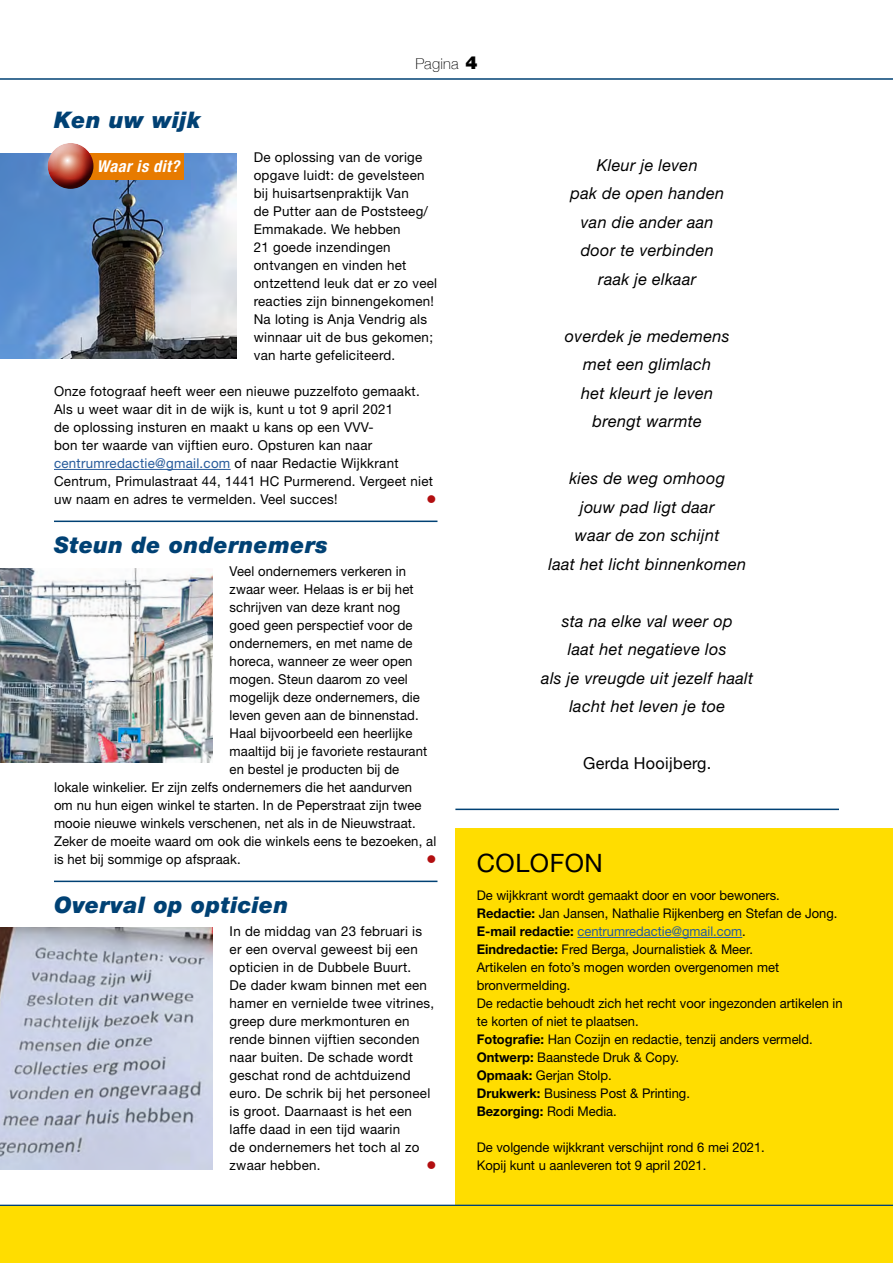
<style>
.page{position:relative;width:893px;height:1263px;background:#fff}
.page>*{position:absolute;margin:0;border:0;box-sizing:border-box;transform-origin:0 0}
.t1{font:25.35px "Helvetica Neue";letter-spacing:.02em;color:#000}
.H1__Kop{font:italic 900 22.8px "Helvetica Neue";letter-spacing:.02em;color:#004174}
.P__Tekst_plat{font:italic 16.5px "Helvetica Neue";letter-spacing:.02em;color:#000}
.P__Tekst_plat-2{font:16.5px "Helvetica Neue";letter-spacing:.02em;color:#000}
.H2__Subkop{font:italic 700 condensed 16.35px "Helvetica Neue";letter-spacing:.03em;color:#fff}
.t2{font:100 15px "Helvetica Neue";letter-spacing:.02em;color:#000}
.P__Tekst_plat-3{font:13.65px/18px "Helvetica Neue";letter-spacing:.02em;color:#000}
.P__Tekst_plat-4{font:13.65px "Helvetica Neue";letter-spacing:.02em;color:#000;scale:.96 1}
.t3{font:13.35px/18px "Helvetica Neue";color:#000}
.t4{font:13.35px "Helvetica Neue";color:#275b9b}
.t5{font:700 13.35px "Helvetica Neue";color:#000}
.P__Tekst_plat-5{font:13.35px "Wingdings";color:#b20e10}
.s1{font-weight:900;font-size:18px}
.s2{color:#275b9b}
.s3{font-weight:700}
.s4{font-weight:700;color:#000}
.s5{color:#000}
.s6{font-weight:400}
</style>
<div class="page">
<hr style="left:0;top:78px;width:893px;height:2px;background:#004174">
<div style="left:455px;top:828px;width:438px;height:388px;background:#fd0"></div>
<hr style="left:577px;top:937px;width:165px;height:1px;background:#275b9b">
<hr style="left:0;top:1205px;width:893px;height:1px;background:#004174">
<div style="left:0;top:1206px;width:893px;height:57px;background:#fd0"></div>
<hr style="left:455px;top:809px;width:384px;height:1px;background:#004174">
<img style="left:0;top:154px;width:237px;height:205px">
<img style="left:0;top:569px;width:213px;height:193px">
<img style="left:0;top:927px;width:213px;height:242px">
<div style="left:65px;top:153px;width:119px;height:27px;background:#e77b00"></div>
<div style="left:36px;top:132px;width:63px;height:52px;background:#fff;opacity:.75"></div>
<div style="left:42px;top:148px;width:62px;height:42px;background:#000;opacity:.75"></div>
<hr style="left:54px;top:469px;width:177px;height:1px;background:#275b9b">
<hr style="left:54px;top:521px;width:383px;height:1px;background:#004174">
<hr style="left:54px;top:881px;width:383px;height:1px;background:#004174">
<h1 class="H1__Kop" style="left:54px;top:106px;width:148px">Ken uw wijk</h1>
<p class="t2" style="left:415px;top:52px;width:63px">Pagina <span class="s1">4</span></p>
<p class="P__Tekst_plat-3" style="left:254px;top:148px;width:185px">De oplossing van de vorige opgave luidt: de gevelsteen bij huisartsenpraktijk Van<br>de Putter aan de Poststeeg/<br>Emmakade. We hebben<br>21 goede inzendingen ontvangen en vinden het ontzettend leuk dat er zo veel reacties zijn binnengekomen!<br>Na loting is Anja Vendrig als winnaar uit de bus gekomen; van harte gefeliciteerd.</p>
<p class="P__Tekst_plat-3" style="left:54px;top:382px;width:381px">Onze fotograaf heeft weer een nieuwe puzzelfoto gemaakt.<br>Als u weet waar dit in de wijk is, kunt u tot 9 april 2021<br>de oplossing insturen en maakt u kans op een VVV-<br>bon ter waarde van vijftien euro. Opsturen kan naar <span class="s2">centrumredactie@gmail.com</span> of naar Redactie Wijkkrant Centrum, Primulastraat 44, 1441 HC Purmerend. Vergeet niet uw naam en adres te vermelden. Veel succes!</p>
<h2 class="H2__Subkop" style="left:97px;top:156px;width:84px">Waar is dit?</h2>
<p class="P__Tekst_plat-5" style="left:427px;top:492px;width:11px">●</p>
<h1 class="H1__Kop" style="left:54px;top:530px;width:276px">Steun de ondernemers</h1>
<p class="P__Tekst_plat-4" style="left:230px;top:563px;width:185px">Veel ondernemers verkeren in</p>
<p class="P__Tekst_plat-4" style="left:230px;top:581px;width:193px">zwaar weer. Helaas is er bij het</p>
<p class="P__Tekst_plat-4" style="left:230px;top:599px;width:179px">schrijven van deze krant nog</p>
<p class="P__Tekst_plat-4" style="left:230px;top:617px;width:192px">goed geen perspectief voor de</p>
<p class="P__Tekst_plat-4" style="left:230px;top:635px;width:192px">ondernemers, en met name de</p>
<p class="P__Tekst_plat-4" style="left:230px;top:653px;width:192px">horeca, wanneer ze weer open</p>
<p class="P__Tekst_plat-4" style="left:230px;top:671px;width:187px">mogen. Steun daarom zo veel</p>
<p class="P__Tekst_plat-4" style="left:230px;top:689px;width:200px">mogelijk deze ondernemers, die</p>
<p class="P__Tekst_plat-4" style="left:230px;top:707px;width:199px">leven geven aan de binnenstad.</p>
<p class="P__Tekst_plat-4" style="left:230px;top:725px;width:192px">Haal bijvoorbeeld een heerlijke</p>
<p class="P__Tekst_plat-4" style="left:230px;top:743px;width:207px">maaltijd bij je favoriete restaurant</p>
<p class="P__Tekst_plat-4" style="left:230px;top:761px;width:178px">en bestel je producten bij de</p>
<p class="P__Tekst_plat-4" style="left:54px;top:779px;width:375px">lokale winkelier. Er zijn zelfs ondernemers die het aandurven</p>
<p class="P__Tekst_plat-4" style="left:54px;top:797px;width:384px">om nu hun eigen winkel te starten. In de Peperstraat zijn twee</p>
<p class="P__Tekst_plat-4" style="left:54px;top:815px;width:378px">mooie nieuwe winkels verschenen, net als in de Nieuwstraat.</p>
<p class="P__Tekst_plat-4" style="left:54px;top:833px;width:400px">Zeker de moeite waard om ook die winkels eens te bezoeken, al</p>
<p class="P__Tekst_plat-4" style="left:54px;top:851px;width:196px">is het bij sommige op afspraak.</p>
<p class="P__Tekst_plat-5" style="left:427px;top:852px;width:11px">●</p>
<h1 class="H1__Kop" style="left:54px;top:890px;width:236px">Overval op opticien</h1>
<p class="P__Tekst_plat-3" style="left:230px;top:922px;width:206px">In de middag van 23 februari is er een overval geweest bij een opticien in de Dubbele Buurt.<br>De dader kwam binnen met een hamer en vernielde twee vitrines, greep dure merkmonturen en rende binnen vijftien seconden naar buiten. De schade wordt geschat rond de achtduizend euro. De schrik bij het personeel is groot. Daarnaast is het een laffe daad in een tijd waarin<br>de ondernemers het toch al zo zwaar hebben.</p>
<p class="P__Tekst_plat-5" style="left:427px;top:1158px;width:11px">●</p>
<p class="P__Tekst_plat" style="left:597px;top:155px;width:102px">Kleur je leven</p>
<p class="P__Tekst_plat" style="left:570px;top:184px;width:155px">pak de open handen</p>
<p class="P__Tekst_plat" style="left:581px;top:212px;width:134px">van die ander aan</p>
<p class="P__Tekst_plat" style="left:581px;top:241px;width:135px">door te verbinden</p>
<p class="P__Tekst_plat" style="left:598px;top:269px;width:99px">raak je elkaar</p>
<p class="P__Tekst_plat" style="left:565px;top:326px;width:166px">overdek je medemens</p>
<p class="P__Tekst_plat" style="left:583px;top:355px;width:129px">met een glimlach</p>
<p class="P__Tekst_plat" style="left:581px;top:383px;width:133px">het kleurt je leven</p>
<p class="P__Tekst_plat" style="left:592px;top:412px;width:111px">brengt warmte</p>
<p class="P__Tekst_plat" style="left:569px;top:469px;width:157px">kies de weg omhoog</p>
<p class="P__Tekst_plat" style="left:580px;top:497px;width:136px">jouw pad ligt daar</p>
<p class="P__Tekst_plat" style="left:575px;top:526px;width:146px">waar de zon schijnt</p>
<p class="P__Tekst_plat" style="left:548px;top:554px;width:199px">laat het licht binnenkomen</p>
<p class="P__Tekst_plat" style="left:562px;top:611px;width:173px">sta na elke val weer op</p>
<p class="P__Tekst_plat" style="left:568px;top:640px;width:160px">laat het negatieve los</p>
<p class="P__Tekst_plat" style="left:541px;top:668px;width:213px">als je vreugde uit jezelf haalt</p>
<p class="P__Tekst_plat" style="left:569px;top:697px;width:157px">lacht het leven je toe</p>
<p class="P__Tekst_plat-2" style="left:583px;top:754px;width:130px">Gerda Hooijberg.</p>
<p class="t1" style="left:477px;top:847px;width:128px">COLOFON</p>
<p class="t3" style="left:477px;top:886px;width:305px">De wijkkrant wordt gemaakt door en voor bewoners.</p>
<p class="t3" style="left:477px;top:904px;width:362px"><span class="s3">Redactie:</span> Jan Jansen, Nathalie Rijkenberg en Stefan de Jong.</p>
<p class="t4" style="left:477px;top:923px;width:271px"><span class="s4">E-mail redactie:</span> centrumredactie@gmail.com<span class="s5">.</span></p>
<p class="t3" style="left:477px;top:940px;width:278px"><span class="s3">Eindredactie:</span> Fred Berga, Journalistiek &amp; Meer.</p>
<p class="t3" style="left:477px;top:958px;width:304px">Artikelen en foto’s mogen worden overgenomen met bronvermelding.</p>
<p class="t3" style="left:477px;top:994px;width:367px">De redactie behoudt zich het recht voor ingezonden artikelen in te korten of niet te plaatsen.</p>
<p class="t3" style="left:477px;top:1030px;width:337px"><span class="s3">Fotografie:</span> Han Cozijn en redactie, tenzij anders vermeld.</p>
<p class="t3" style="left:477px;top:1048px;width:204px"><span class="s3">Ontwerp:</span> Baanstede Druk &amp; Copy.</p>
<p class="t3" style="left:477px;top:1066px;width:136px"><span class="s3">Opmaak:</span> Gerjan Stolp.</p>
<p class="t3" style="left:477px;top:1084px;width:215px"><span class="s3">Drukwerk:</span> Business Post &amp; Printing.</p>
<p class="t5" style="left:477px;top:1103px;width:142px">Bezorging: <span class="s6">Rodi Media.</span></p>
<p class="t3" style="left:477px;top:1138px;width:290px">De volgende wijkkrant verschijnt rond 6 mei 2021.</p>
<p class="t3" style="left:477px;top:1156px;width:231px">Kopij kunt u aanleveren tot 9 april 2021.</p>
</div>
